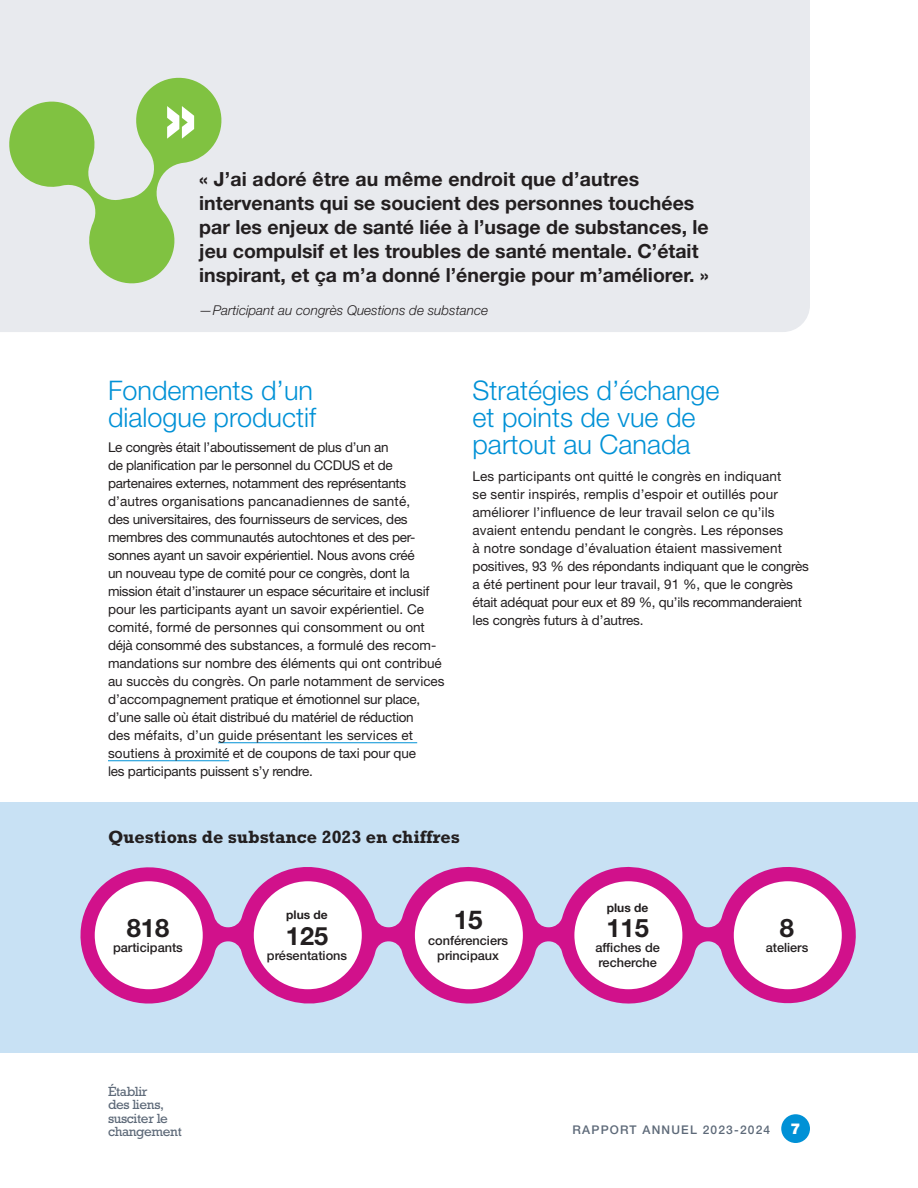
<style>
.page{position:relative;width:918px;height:1188px;background:#fff}
.page>*{position:absolute;margin:0;border:0;box-sizing:border-box;transform-origin:0 0}
.body_text{font:900 75px "Helvetica Neue LT Std";color:#fff}
.body_text-2{font:300 27px/27px "Helvetica Neue LT Std";color:#0091d6}
.Figure-number{font:700 25.95px "Helvetica Neue LT Std";color:#231f20}
.Figure-number-2{font:700 25.5px "Helvetica Neue LT Std";color:#231f20}
.Figure-number-3{font:700 25.35px "Helvetica Neue LT Std";color:#231f20}
.body_Quote{font:700 19.5px/24px "Helvetica Neue LT Std";color:#231f20}
.Figure_header{font:700 18px "Rockwell Std";color:#231f20}
.t1{font:900 15px "Helvetica Neue LT Std";color:#fff}
.body_text-3{font:13.5px/18px "Helvetica Neue LT Std";letter-spacing:-.01em;color:#231f20}
.body_text-4{font:13.5px/18px "Helvetica Neue LT Std";letter-spacing:.01em;color:#231f20}
.body_quote_by{font:italic 300 13.5px "Helvetica Neue LT Std";color:#231f20}
.t2{font:13.5px/13.5px "Rockwell Std";letter-spacing:-.025em;color:#5d6978}
.Figure-body{font:500 12.75px/15.3px "Helvetica Neue LT Std";color:#231f20;text-align:center}
.t3{font:500 12px "Helvetica Neue LT Std";letter-spacing:.1em;color:#5d6978}
.Figure-number-4{font:700 12px "Helvetica Neue LT Std";color:#231f20}
</style>
<div class="page">
<div style="left:781px;top:1114px;width:29px;height:29px;background:#0091d6;border-radius:50%"></div>
<div style="left:0;top:0;width:810px;height:332px;background:#e8eaee"></div>
<svg style="left:4px;top:73px;width:221px;height:216px;background:#c0daab"></svg>
<hr style="left:218px;top:742px;width:199px;height:1px;background:#0091d6">
<hr style="left:108px;top:760px;width:121px;height:1px;background:#0091d6">
<div style="left:0;top:802px;width:918px;height:250px;background:#c8e1f4"></div>
<svg style="left:80px;top:866px;width:776px;height:138px"></svg>
<div style="left:95px;top:881px;width:108px;height:108px;background:#fff;border-radius:50%"></div>
<div style="left:254px;top:881px;width:108px;height:108px;background:#fff;border-radius:50%"></div>
<div style="left:415px;top:881px;width:108px;height:108px;background:#fff;border-radius:50%"></div>
<div style="left:574px;top:881px;width:108px;height:108px;background:#fff;border-radius:50%"></div>
<div style="left:734px;top:881px;width:108px;height:108px;background:#fff;border-radius:50%"></div>
<p class="body_text" style="left:164px;top:71px;width:35px">»</p>
<p class="body_Quote" style="left:199px;top:167px;width:511px">« J’ai adoré être au même endroit que d’autres intervenants qui se soucient des personnes touchées par les enjeux de santé liée à l’usage de substances, le jeu compulsif et les troubles de santé mentale. C’était inspirant, et ça m’a donné l’énergie pour m’améliorer. »</p>
<p class="body_quote_by" style="left:199px;top:302px;width:290px">—Participant au congrès Questions de substance</p>
<h3 class="body_text-2" style="left:108px;top:377px;width:210px">Fondements d’un dialogue productif</h3>
<p class="body_text-3" style="left:108px;top:438px;width:338px">Le congrès était l’aboutissement de plus d’un an<br>de planification par le personnel du CCDUS et de partenaires externes, notamment des représentants d’autres organisations pancanadiennes de santé,<br>des universitaires, des fournisseurs de services, des membres des communautés autochtones et des per&shy;sonnes ayant un savoir expérientiel. Nous avons créé<br>un nouveau type de comité pour ce congrès, dont la mission était d’instaurer un espace sécuritaire et inclusif pour les participants ayant un savoir expérientiel. Ce comité, formé de personnes qui consomment ou ont déjà consommé des substances, a formulé des recom&shy;mandations sur nombre des éléments qui ont contribué au succès du congrès. On parle notamment de services d’accompagnement pratique et émotionnel sur place, d’une salle où était distribué du matériel de réduction<br>des méfaits, d’un guide présentant les services et soutiens à proximité et de coupons de taxi pour que<br>les participants puissent s’y rendre.</p>
<p class="body_text-2" style="left:472px;top:377px;width:249px">Stratégies d’échange et points de vue de partout au Canada</p>
<p class="body_text-4" style="left:472px;top:467px;width:338px">Les participants ont quitté le congrès en indiquant<br>se sentir inspirés, remplis d’espoir et outillés pour améliorer l’influence de leur travail selon ce qu’ils avaient entendu pendant le congrès. Les réponses<br>à notre sondage d’évaluation étaient massivement positives, 93 % des répondants indiquant que le congrès a été pertinent pour leur travail, 91 %, que le congrès était adéquat pour eux et 89 %, qu’ils recommanderaient les congrès futurs à d’autres.</p>
<p class="Figure_header" style="left:108px;top:826px;width:354px">Questions de substance 2023 en chiffres</p>
<p class="Figure-number-2" style="left:127px;top:912px;width:44px">818</p>
<p class="Figure-body" style="left:113px;top:940px;width:71px">participants</p>
<p class="t2" style="left:108px;top:1084px;width:75px">Établir<br>des liens, susciter le changement</p>
<p class="Figure-number-4" style="left:286px;top:908px;width:43px">plus de</p>
<p class="Figure-number-3" style="left:286px;top:920px;width:44px">125</p>
<p class="Figure-body" style="left:267px;top:948px;width:82px">présentations</p>
<p class="Figure-number" style="left:454px;top:904px;width:30px">15</p>
<p class="Figure-body" style="left:428px;top:932px;width:82px">conférenciers principaux</p>
<p class="Figure-number-4" style="left:607px;top:900px;width:43px">plus de</p>
<p class="Figure-number-2" style="left:606px;top:912px;width:44px">115</p>
<p class="Figure-body" style="left:595px;top:940px;width:66px;text-align:left">affiches de recherche</p>
<p class="Figure-number-2" style="left:780px;top:912px;width:16px">8</p>
<p class="Figure-body" style="left:766px;top:940px;width:44px">ateliers</p>
<p class="t3" style="left:573px;top:1122px;width:199px">RAPPORT ANNUEL 2023-2024</p>
<p class="t1" style="left:791px;top:1120px;width:12px">7</p>
</div>
